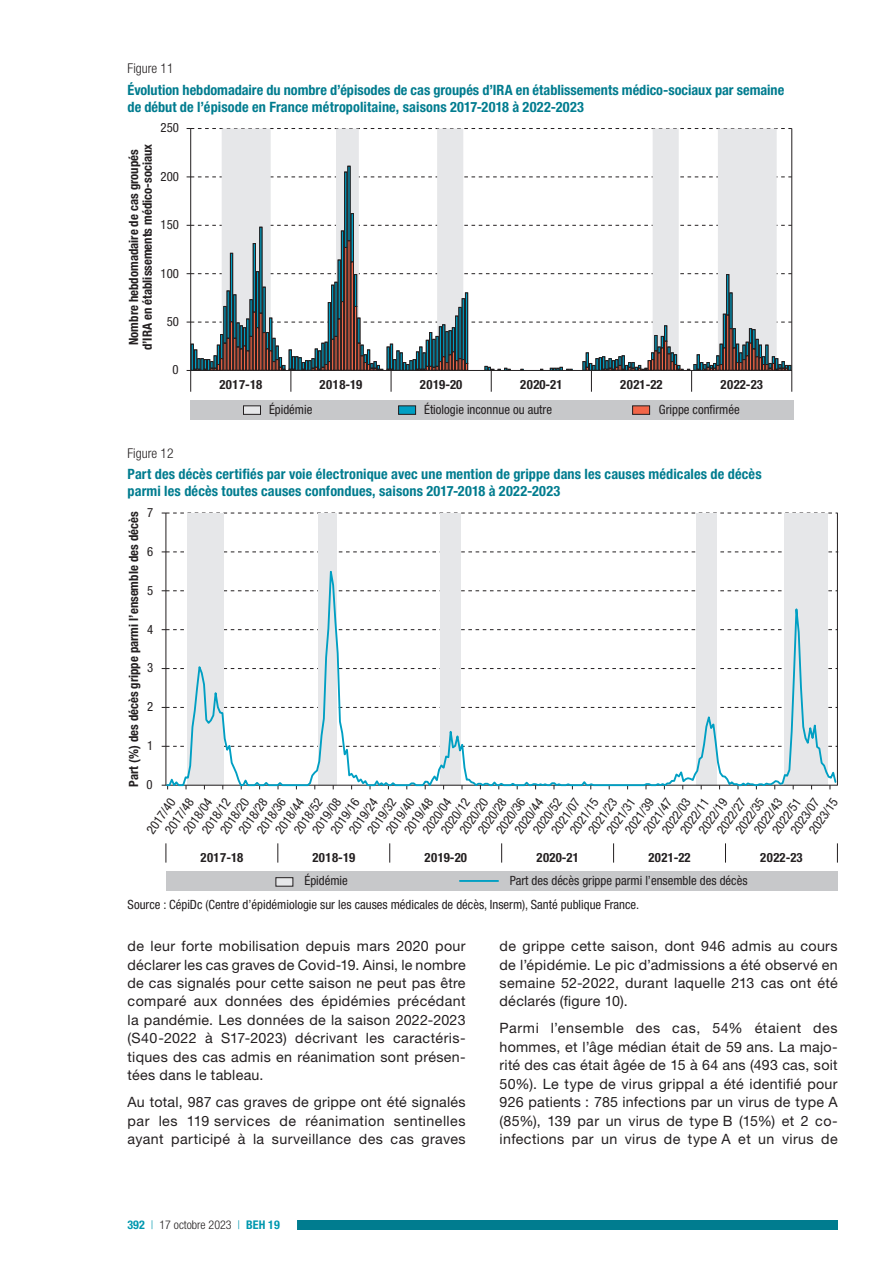
<style>
.page{position:relative;width:893px;height:1263px;background:#fff}
.page>*{position:absolute;margin:0;border:0;box-sizing:border-box;transform-origin:0 0}
.t1{font:14.25px/18.5px "Helvetica Neue LT Std";letter-spacing:.025em;color:#231f20;text-align:justify}
.t2{font:700 condensed 14.25px/17.1px "Helvetica Neue LT Std";letter-spacing:.01em;color:#007c8f}
.t3{font:300 condensed 13.5px "Helvetica Neue LT Std";color:#231f20}
.t4{font:condensed 12.75px "Helvetica Neue LT Std";color:#231f20}
.t5{font:700 condensed 12.75px/13.5px "Helvetica Neue LT Std";color:#231f20;text-align:center}
.t6{font:300 condensed 12px "Helvetica Neue LT Std";color:#231f20}
.s1{font-weight:700;color:#0098af}
.s2{color:#0098af}
</style>
<div class="page">
<div style="left:242px;top:1221px;width:596px;height:9px;background:#007c8f"></div>
<div style="left:110px;top:1219px;width:187px;height:12px;background:#fff"></div>
<div style="left:187px;top:513px;width:37px;height:272px;background:#e6e7e9"></div>
<div style="left:318px;top:513px;width:19px;height:272px;background:#e6e7e9"></div>
<div style="left:440px;top:513px;width:21px;height:272px;background:#e6e7e9"></div>
<div style="left:696px;top:513px;width:21px;height:272px;background:#e6e7e9"></div>
<div style="left:784px;top:513px;width:43px;height:272px;background:#e6e7e9"></div>
<svg style="left:162px;top:513px;width:675px;height:1px"></svg>
<svg style="left:162px;top:552px;width:675px;height:1px"></svg>
<hr style="left:837px;top:513px;width:1px;height:272px;background:#231f20">
<hr style="left:166px;top:513px;width:1px;height:272px;background:#231f20">
<svg style="left:165px;top:554px;width:673px;height:235px"></svg>
<div style="left:166px;top:871px;width:672px;height:19px;background:#c7c8ca"></div>
<div style="left:276px;top:877px;width:17px;height:9px;background:#e6e7e9;border:1px solid #231f20"></div>
<hr style="left:460px;top:880px;width:38px;height:2px;background:#009fc3">
<svg style="left:278px;top:843px;width:1px;height:19px"></svg>
<svg style="left:166px;top:843px;width:1px;height:19px"></svg>
<svg style="left:389px;top:843px;width:1px;height:19px"></svg>
<svg style="left:501px;top:843px;width:1px;height:19px"></svg>
<svg style="left:613px;top:843px;width:1px;height:19px"></svg>
<svg style="left:725px;top:843px;width:1px;height:19px"></svg>
<svg style="left:837px;top:843px;width:1px;height:19px"></svg>
<div style="left:190px;top:400px;width:603px;height:20px;background:#c7c8ca"></div>
<div style="left:243px;top:406px;width:18px;height:9px;background:#e6e7e9;border:1px solid #231f20"></div>
<div style="left:398px;top:406px;width:18px;height:9px;background:#009fc3;border:1px solid #231f20"></div>
<div style="left:632px;top:406px;width:18px;height:9px;background:#f26648;border:1px solid #231f20"></div>
<svg style="left:187px;top:128px;width:605px;height:264px"></svg>
<p class="t3" style="left:128px;top:61px;width:47px">Figure 11</p>
<p class="t2" style="left:128px;top:81px;width:658px">Évolution hebdomadaire du nombre d’épisodes de cas groupés d’IRA en établissements médico-sociaux par semaine de début de l’épisode en France métropolitaine, saisons 2017-2018 à 2022-2023</p>
<p class="t5" style="left:127px;top:350px;width:208px;rotate:-90deg">Nombre hebdomadaire de cas groupés d’IRA en établissements médico-sociaux</p>
<p class="t4" style="left:161px;top:121px;width:20px">250</p>
<p class="t4" style="left:161px;top:169px;width:20px">200</p>
<p class="t4" style="left:161px;top:217px;width:20px">150</p>
<p class="t4" style="left:161px;top:266px;width:20px">100</p>
<p class="t4" style="left:167px;top:314px;width:14px">50</p>
<p class="t4" style="left:172px;top:362px;width:8px">0</p>
<p class="t5" style="left:219px;top:378px;width:44px">2017-18</p>
<p class="t5" style="left:320px;top:378px;width:44px">2018-19</p>
<p class="t5" style="left:420px;top:378px;width:44px">2019-20</p>
<p class="t5" style="left:520px;top:378px;width:44px">2020-21</p>
<p class="t5" style="left:620px;top:378px;width:44px">2021-22</p>
<p class="t5" style="left:720px;top:378px;width:44px">2022-23</p>
<p class="t4" style="left:269px;top:403px;width:45px">Épidémie</p>
<p class="t4" style="left:424px;top:403px;width:129px">Étiologie inconnue ou autre</p>
<p class="t4" style="left:659px;top:402px;width:82px">Grippe confirmée</p>
<p class="t3" style="left:128px;top:445px;width:47px">Figure 12</p>
<p class="t2" style="left:128px;top:465px;width:636px">Part des décès certifiés par voie électronique avec une mention de grippe dans les causes médicales de décès parmi les décès toutes causes confondues, saisons 2017-2018 à 2022-2023</p>
<p class="t4" style="left:147px;top:505px;width:8px">7</p>
<p class="t5" style="left:127px;top:786px;width:276px;rotate:-90deg">Part (%) des décès grippe parmi l’ensemble des décès</p>
<p class="t4" style="left:147px;top:544px;width:8px">6</p>
<p class="t4" style="left:147px;top:583px;width:8px">5</p>
<p class="t4" style="left:147px;top:622px;width:8px">4</p>
<p class="t4" style="left:147px;top:661px;width:8px">3</p>
<p class="t4" style="left:147px;top:699px;width:8px">2</p>
<p class="t4" style="left:147px;top:738px;width:8px">1</p>
<p class="t4" style="left:147px;top:777px;width:8px">0</p>
<p class="t4" style="left:511px;top:828px;width:42px;rotate:-55deg">2020/44</p>
<p class="t4" style="left:419px;top:828px;width:42px;rotate:-55deg">2020/04</p>
<p class="t4" style="left:346px;top:828px;width:42px;rotate:-55deg">2019/24</p>
<p class="t4" style="left:272px;top:828px;width:42px;rotate:-55deg">2018/44</p>
<p class="t4" style="left:695px;top:828px;width:42px;rotate:-55deg">2022/19</p>
<p class="t4" style="left:622px;top:828px;width:42px;rotate:-55deg">2021/39</p>
<p class="t4" style="left:180px;top:828px;width:42px;rotate:-55deg">2018/04</p>
<p class="t4" style="left:493px;top:828px;width:42px;rotate:-55deg">2020/36</p>
<p class="t4" style="left:327px;top:828px;width:42px;rotate:-55deg">2019/16</p>
<p class="t4" style="left:475px;top:828px;width:42px;rotate:-55deg">2020/28</p>
<p class="t4" style="left:751px;top:828px;width:42px;rotate:-55deg">2022/43</p>
<p class="t4" style="left:254px;top:828px;width:42px;rotate:-55deg">2018/36</p>
<p class="t4" style="left:456px;top:828px;width:42px;rotate:-55deg">2020/20</p>
<p class="t4" style="left:401px;top:828px;width:42px;rotate:-55deg">2019/48</p>
<p class="t4" style="left:659px;top:828px;width:42px;rotate:-55deg">2022/03</p>
<p class="t4" style="left:585px;top:828px;width:42px;rotate:-55deg">2021/23</p>
<p class="t4" style="left:309px;top:828px;width:42px;rotate:-55deg">2019/08</p>
<p class="t4" style="left:383px;top:828px;width:42px;rotate:-55deg">2019/40</p>
<p class="t4" style="left:235px;top:828px;width:42px;rotate:-55deg">2018/28</p>
<p class="t4" style="left:530px;top:828px;width:42px;rotate:-55deg">2020/52</p>
<p class="t4" style="left:217px;top:828px;width:42px;rotate:-55deg">2018/20</p>
<p class="t4" style="left:162px;top:828px;width:42px;rotate:-55deg">2017/48</p>
<p class="t4" style="left:438px;top:828px;width:42px;rotate:-55deg">2020/12</p>
<p class="t4" style="left:143px;top:828px;width:42px;rotate:-55deg">2017/40</p>
<p class="t4" style="left:364px;top:828px;width:42px;rotate:-55deg">2019/32</p>
<p class="t4" style="left:291px;top:828px;width:42px;rotate:-55deg">2018/52</p>
<p class="t4" style="left:787px;top:828px;width:42px;rotate:-55deg">2023/07</p>
<p class="t4" style="left:714px;top:828px;width:42px;rotate:-55deg">2022/27</p>
<p class="t4" style="left:199px;top:828px;width:42px;rotate:-55deg">2018/12</p>
<p class="t4" style="left:640px;top:828px;width:42px;rotate:-55deg">2021/47</p>
<p class="t4" style="left:732px;top:828px;width:42px;rotate:-55deg">2022/35</p>
<p class="t4" style="left:548px;top:828px;width:42px;rotate:-55deg">2021/07</p>
<p class="t4" style="left:567px;top:828px;width:42px;rotate:-55deg">2021/15</p>
<p class="t4" style="left:806px;top:828px;width:42px;rotate:-55deg">2023/15</p>
<p class="t4" style="left:769px;top:828px;width:42px;rotate:-55deg">2022/51</p>
<p class="t4" style="left:677px;top:828px;width:42px;rotate:-55deg">2022/11</p>
<p class="t4" style="left:603px;top:828px;width:42px;rotate:-55deg">2021/31</p>
<p class="t5" style="left:200px;top:851px;width:44px">2017-18</p>
<p class="t5" style="left:312px;top:851px;width:44px">2018-19</p>
<p class="t5" style="left:424px;top:851px;width:44px">2019-20</p>
<p class="t5" style="left:536px;top:851px;width:44px">2020-21</p>
<p class="t5" style="left:648px;top:851px;width:44px">2021-22</p>
<p class="t5" style="left:760px;top:851px;width:44px">2022-23</p>
<p class="t4" style="left:304px;top:873px;width:45px">Épidémie</p>
<p class="t4" style="left:510px;top:873px;width:239px">Part des décès grippe parmi l’ensemble des décès</p>
<p class="t4" style="left:128px;top:897px;width:513px">Source : CépiDc (Centre d’épidémiologie sur les causes médicales de décès, Inserm), Santé publique France.</p>
<p class="t1" style="left:128px;top:937px;width:340px">de leur forte mobilisation depuis mars 2020 pour déclarer les cas graves de Covid-19. Ainsi, le nombre de cas signalés pour cette saison ne peut pas être comparé aux données des épidémies précédant la pandémie. Les données de la saison 2022-2023 (S40-2022 à S17-2023) décrivant les caractéris&shy;tiques des cas admis en réanimation sont présen&shy;tées dans le tableau.</p>
<p class="t1" style="left:128px;top:1092px;width:340px">Au total, 987 cas graves de grippe ont été signalés par les 119 services de réanimation sentinelles ayant participé à la surveillance des cas graves</p>
<p class="t6" style="left:128px;top:1218px;width:154px"><span class="s1">392</span> <span class="s2">|</span> 17 octobre 2023 <span class="s2">|</span> <span class="s1">BEH 19</span></p>
<p class="t1" style="left:500px;top:937px;width:340px">de grippe cette saison, dont 946 admis au cours de l’épidémie. Le pic d’admissions a été observé en semaine 52-2022, durant laquelle 213 cas ont été déclarés (figure 10).</p>
<p class="t1" style="left:500px;top:1019px;width:340px">Parmi l’ensemble des cas, 54% étaient des hommes, et l’âge médian était de 59 ans. La majo&shy;rité des cas était âgée de 15 à 64 ans (493 cas, soit 50%). Le type de virus grippal a été identifié pour 926 patients : 785 infections par un virus de type A (85%), 139 par un virus de type B (15%) et 2 co&shy;infections par un virus de type A et un virus de</p>
</div>
